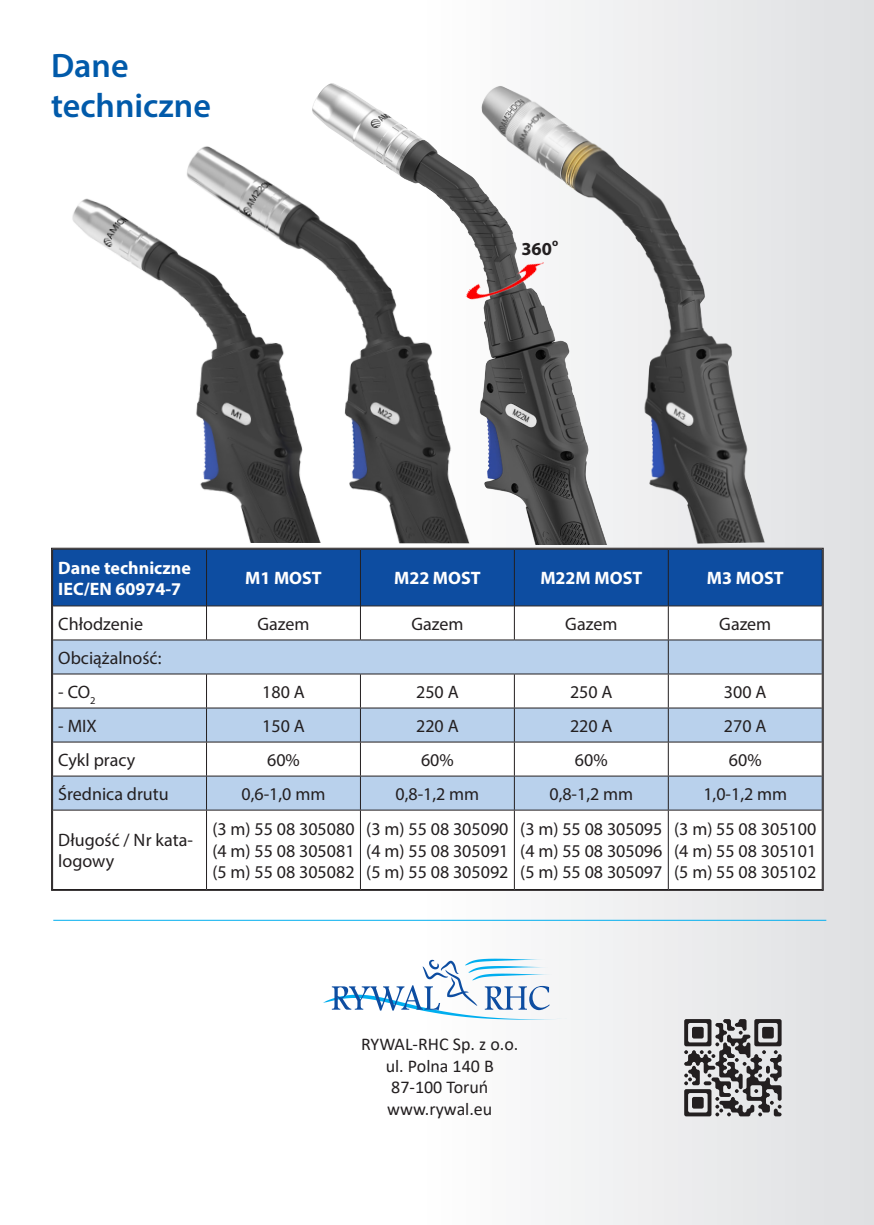
<style>
.page{position:relative;width:874px;height:1225px;background:#fff}
.page>*{position:absolute;margin:0;border:0;box-sizing:border-box;transform-origin:0 0}
.t1{font:600 34px "Myriad Pro";color:#015aaa}
.t2{font:700 18.4px "Myriad Pro";color:#231f20}
._2020_Styl_akapitowy{font:18px/21.6px "Myriad Pro";color:#231f20}
.t3{font:700 18px "Myriad Pro";color:#fff}
.t4{font:18px "Calibri";color:#231f20}
.t5{font:700 10.8px "Myriad Pro";color:#231f20}
</style>
<div class="page">
<div style="left:422px;top:0;width:451px;height:1225px;background:linear-gradient(to right,#fcfdfd,#dcdee0)"></div>
<svg style="left:323px;top:958px;width:243px;height:61px"></svg>
<hr style="left:53px;top:919px;width:772px;height:1px;background:#00aeef">
<svg style="left:683px;top:1019px;width:98px;height:97px;background:#888687"></svg>
<img style="left:187px;top:146px;width:85px;height:38px">
<img style="left:72px;top:184px;width:224px;height:359px">
<div style="left:53px;top:550px;width:768px;height:55px;background:#0d4da1"></div>
<svg style="left:53px;top:606px;width:768px;height:33px"></svg>
<div style="left:53px;top:640px;width:768px;height:33px;background:#b9d1ec"></div>
<svg style="left:53px;top:674px;width:768px;height:215px"></svg>
<hr style="left:53px;top:605px;width:153px;height:1px;background:#231f20">
<hr style="left:207px;top:605px;width:153px;height:1px;background:#231f20">
<hr style="left:361px;top:605px;width:152px;height:1px;background:#231f20">
<hr style="left:514px;top:605px;width:153px;height:1px;background:#231f20">
<hr style="left:668px;top:605px;width:153px;height:1px;background:#231f20">
<hr style="left:206px;top:550px;width:1px;height:56px;background:#231f20">
<hr style="left:360px;top:550px;width:1px;height:56px;background:#231f20">
<hr style="left:513px;top:550px;width:1px;height:56px;background:#231f20">
<hr style="left:667px;top:550px;width:1px;height:56px;background:#231f20">
<hr style="left:206px;top:606px;width:1px;height:33px;background:#231f20">
<hr style="left:360px;top:606px;width:1px;height:33px;background:#231f20">
<hr style="left:513px;top:606px;width:1px;height:33px;background:#231f20">
<hr style="left:667px;top:606px;width:1px;height:33px;background:#231f20">
<hr style="left:53px;top:639px;width:153px;height:1px;background:#231f20">
<hr style="left:206px;top:639px;width:154px;height:1px;background:#231f20">
<hr style="left:360px;top:639px;width:154px;height:1px;background:#231f20">
<hr style="left:514px;top:639px;width:154px;height:1px;background:#231f20">
<hr style="left:668px;top:639px;width:153px;height:1px;background:#231f20">
<hr style="left:667px;top:640px;width:1px;height:33px;background:#231f20">
<hr style="left:53px;top:673px;width:153px;height:1px;background:#231f20">
<hr style="left:206px;top:674px;width:1px;height:33px;background:#231f20">
<hr style="left:206px;top:673px;width:154px;height:1px;background:#231f20">
<hr style="left:360px;top:674px;width:1px;height:33px;background:#231f20">
<hr style="left:667px;top:674px;width:1px;height:33px;background:#231f20">
<hr style="left:360px;top:673px;width:154px;height:1px;background:#231f20">
<hr style="left:668px;top:673px;width:153px;height:1px;background:#231f20">
<hr style="left:513px;top:674px;width:1px;height:33px;background:#231f20">
<hr style="left:514px;top:673px;width:154px;height:1px;background:#231f20">
<hr style="left:513px;top:742px;width:1px;height:33px;background:#231f20">
<hr style="left:360px;top:742px;width:1px;height:33px;background:#231f20">
<hr style="left:667px;top:742px;width:1px;height:33px;background:#231f20">
<hr style="left:206px;top:742px;width:1px;height:33px;background:#231f20">
<hr style="left:206px;top:810px;width:1px;height:79px;background:#231f20">
<hr style="left:360px;top:810px;width:1px;height:79px;background:#231f20">
<hr style="left:667px;top:810px;width:1px;height:79px;background:#231f20">
<hr style="left:513px;top:810px;width:1px;height:79px;background:#231f20">
<hr style="left:53px;top:707px;width:153px;height:1px;background:#231f20">
<hr style="left:53px;top:741px;width:153px;height:1px;background:#231f20">
<hr style="left:206px;top:708px;width:1px;height:33px;background:#231f20">
<hr style="left:206px;top:707px;width:154px;height:1px;background:#231f20">
<hr style="left:206px;top:741px;width:154px;height:1px;background:#231f20">
<hr style="left:360px;top:708px;width:1px;height:33px;background:#231f20">
<hr style="left:667px;top:708px;width:1px;height:33px;background:#231f20">
<hr style="left:360px;top:707px;width:154px;height:1px;background:#231f20">
<hr style="left:668px;top:707px;width:153px;height:1px;background:#231f20">
<hr style="left:360px;top:741px;width:154px;height:1px;background:#231f20">
<hr style="left:668px;top:741px;width:153px;height:1px;background:#231f20">
<hr style="left:513px;top:708px;width:1px;height:33px;background:#231f20">
<hr style="left:514px;top:707px;width:154px;height:1px;background:#231f20">
<hr style="left:514px;top:741px;width:154px;height:1px;background:#231f20">
<hr style="left:514px;top:775px;width:154px;height:1px;background:#231f20">
<hr style="left:514px;top:809px;width:154px;height:1px;background:#231f20">
<hr style="left:360px;top:775px;width:154px;height:1px;background:#231f20">
<hr style="left:668px;top:775px;width:153px;height:1px;background:#231f20">
<hr style="left:513px;top:776px;width:1px;height:33px;background:#231f20">
<hr style="left:360px;top:809px;width:154px;height:1px;background:#231f20">
<hr style="left:668px;top:809px;width:153px;height:1px;background:#231f20">
<hr style="left:206px;top:775px;width:154px;height:1px;background:#231f20">
<hr style="left:360px;top:776px;width:1px;height:33px;background:#231f20">
<hr style="left:667px;top:776px;width:1px;height:33px;background:#231f20">
<hr style="left:206px;top:809px;width:154px;height:1px;background:#231f20">
<hr style="left:53px;top:775px;width:153px;height:1px;background:#231f20">
<hr style="left:206px;top:776px;width:1px;height:33px;background:#231f20">
<hr style="left:53px;top:809px;width:153px;height:1px;background:#231f20">
<img style="left:296px;top:73px;width:560px;height:477px">
<p class="t1" style="left:51px;top:43px;width:79px">Dane</p>
<p class="t1" style="left:51px;top:84px;width:161px">techniczne</p>
<p class="t2" style="left:521px;top:236px;width:32px">360</p>
<p class="t5" style="left:551px;top:235px;width:8px">o</p>
<p class="t3" style="left:58px;top:556px;width:134px">Dane techniczne</p>
<p class="t3" style="left:58px;top:577px;width:124px">IEC/EN 60974-7</p>
<p class="t3" style="left:245px;top:566px;width:78px">M1 MOST</p>
<p class="t3" style="left:394px;top:566px;width:88px">M22 MOST</p>
<p class="t3" style="left:540px;top:566px;width:103px">M22M MOST</p>
<p class="t3" style="left:706px;top:566px;width:78px">M3 MOST</p>
<p class="_2020_Styl_akapitowy" style="left:58px;top:612px;width:86px">Chłodzenie</p>
<p class="_2020_Styl_akapitowy" style="left:257px;top:612px;width:54px">Gazem</p>
<p class="_2020_Styl_akapitowy" style="left:411px;top:612px;width:54px">Gazem</p>
<p class="_2020_Styl_akapitowy" style="left:565px;top:612px;width:54px">Gazem</p>
<p class="_2020_Styl_akapitowy" style="left:718px;top:612px;width:54px">Gazem</p>
<p class="_2020_Styl_akapitowy" style="left:58px;top:646px;width:105px">Obciążalność:</p>
<p class="_2020_Styl_akapitowy" style="left:58px;top:680px;width:39px">- CO<sub>2</sub></p>
<p class="_2020_Styl_akapitowy" style="left:262px;top:680px;width:44px">180 A</p>
<p class="_2020_Styl_akapitowy" style="left:416px;top:680px;width:44px">250 A</p>
<p class="_2020_Styl_akapitowy" style="left:569px;top:680px;width:44px">250 A</p>
<p class="_2020_Styl_akapitowy" style="left:723px;top:680px;width:44px">300 A</p>
<p class="_2020_Styl_akapitowy" style="left:58px;top:714px;width:40px">- MIX</p>
<p class="_2020_Styl_akapitowy" style="left:262px;top:714px;width:44px">150 A</p>
<p class="_2020_Styl_akapitowy" style="left:416px;top:714px;width:44px">220 A</p>
<p class="_2020_Styl_akapitowy" style="left:569px;top:714px;width:44px">220 A</p>
<p class="_2020_Styl_akapitowy" style="left:723px;top:714px;width:44px">270 A</p>
<p class="_2020_Styl_akapitowy" style="left:58px;top:748px;width:78px">Cykl pracy</p>
<p class="_2020_Styl_akapitowy" style="left:267px;top:748px;width:34px">60%</p>
<p class="_2020_Styl_akapitowy" style="left:421px;top:748px;width:34px">60%</p>
<p class="_2020_Styl_akapitowy" style="left:574px;top:748px;width:34px">60%</p>
<p class="_2020_Styl_akapitowy" style="left:728px;top:748px;width:34px">60%</p>
<p class="_2020_Styl_akapitowy" style="left:58px;top:782px;width:112px">Średnica drutu</p>
<p class="_2020_Styl_akapitowy" style="left:241px;top:782px;width:85px">0,6-1,0 mm</p>
<p class="_2020_Styl_akapitowy" style="left:395px;top:782px;width:85px">0,8-1,2 mm</p>
<p class="_2020_Styl_akapitowy" style="left:549px;top:782px;width:85px">0,8-1,2 mm</p>
<p class="_2020_Styl_akapitowy" style="left:703px;top:782px;width:85px">1,0-1,2 mm</p>
<p class="_2020_Styl_akapitowy" style="left:58px;top:828px;width:136px">Długość / Nr kata&shy;logowy</p>
<p class="_2020_Styl_akapitowy" style="left:212px;top:818px;width:144px">(3 m) 55 08 305080</p>
<p class="_2020_Styl_akapitowy" style="left:212px;top:839px;width:144px">(4 m) 55 08 305081</p>
<p class="_2020_Styl_akapitowy" style="left:212px;top:861px;width:144px">(5 m) 55 08 305082</p>
<p class="_2020_Styl_akapitowy" style="left:366px;top:818px;width:144px">(3 m) 55 08 305090</p>
<p class="_2020_Styl_akapitowy" style="left:366px;top:839px;width:144px">(4 m) 55 08 305091</p>
<p class="_2020_Styl_akapitowy" style="left:366px;top:861px;width:144px">(5 m) 55 08 305092</p>
<p class="_2020_Styl_akapitowy" style="left:520px;top:818px;width:144px">(3 m) 55 08 305095</p>
<p class="_2020_Styl_akapitowy" style="left:520px;top:839px;width:144px">(4 m) 55 08 305096</p>
<p class="_2020_Styl_akapitowy" style="left:520px;top:861px;width:144px">(5 m) 55 08 305097</p>
<p class="_2020_Styl_akapitowy" style="left:673px;top:818px;width:144px">(3 m) 55 08 305100</p>
<p class="_2020_Styl_akapitowy" style="left:673px;top:839px;width:144px">(4 m) 55 08 305101</p>
<p class="_2020_Styl_akapitowy" style="left:673px;top:861px;width:144px">(5 m) 55 08 305102</p>
<p class="t4" style="left:361px;top:1031px;width:159px">RYWAL-RHC Sp. z o.o.</p>
<p class="t4" style="left:385px;top:1053px;width:110px">ul. Polna 140 B</p>
<p class="t4" style="left:391px;top:1074px;width:99px">87-100 Toruń</p>
<p class="t4" style="left:387px;top:1096px;width:107px">www.rywal.eu</p>
</div>
